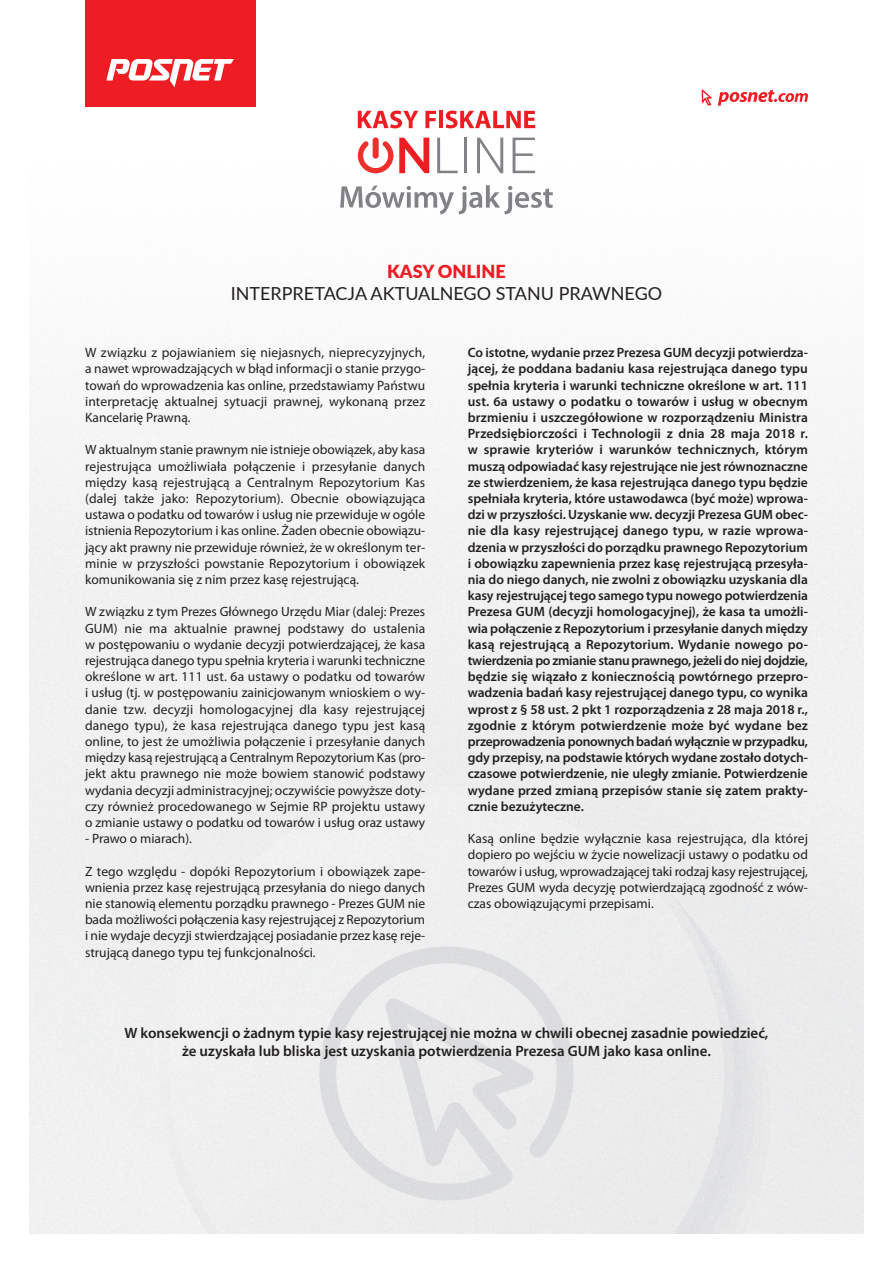
<style>
.page{position:relative;width:893px;height:1263px;background:#fff}
.page>*{position:absolute;margin:0;border:0;box-sizing:border-box;transform-origin:0 0}
.t1{font:18px "Lato";color:#231f20}
.t2{font:900 18px "Lato";color:#ee1d23}
.t3{font:600 15px/18px "Myriad Pro";color:#231f20;text-align:center}
.t4{font:13.5px/16.2px "Myriad Pro";color:#231f20;text-align:justify}
.t5{font:600 13.5px/16.2px "Myriad Pro";letter-spacing:.005em;color:#231f20;text-align:justify}
</style>
<div class="page">
<img style="left:30px;top:30px;width:833px;height:1203px">
<svg style="left:358px;top:111px;width:60px;height:17px"></svg>
<svg style="left:425px;top:111px;width:11px;height:17px"></svg>
<hr style="left:439px;top:111px;width:4px;height:17px;background:#ee1d23">
<svg style="left:446px;top:111px;width:89px;height:17px"></svg>
<svg style="left:340px;top:185px;width:213px;height:30px"></svg>
<svg style="left:437px;top:138px;width:21px;height:35px"></svg>
<hr style="left:464px;top:138px;width:3px;height:35px;background:#808285">
<svg style="left:477px;top:138px;width:26px;height:35px"></svg>
<svg style="left:513px;top:138px;width:22px;height:35px"></svg>
<svg style="left:399px;top:138px;width:30px;height:35px"></svg>
<div style="left:373px;top:137px;width:6px;height:22px;background:#ee302d;border-radius:3px"></div>
<svg style="left:358px;top:141px;width:35px;height:32px"></svg>
<div style="left:85px;top:0;width:170px;height:106px;background:#ee1d23"></div>
<svg style="left:106px;top:59px;width:128px;height:28px"></svg>
<svg style="left:718px;top:90px;width:90px;height:16px"></svg>
<svg style="left:702px;top:90px;width:10px;height:15px"></svg>
<h1 class="t2" style="left:387px;top:260px;width:120px">KASY ONLINE</h1>
<h1 class="t1" style="left:231px;top:282px;width:433px">INTERPRETACJA AKTUALNEGO STANU PRAWNEGO</h1>
<p class="t4" style="left:85px;top:345px;width:342px">W związku z pojawianiem się niejasnych, nieprecyzyjnych, a nawet wprowadzających w błąd informacji o stanie przygo&shy;towań do wprowadzenia kas online, przedstawiamy Państwu interpretację aktualnej sytuacji prawnej, wykonaną przez Kancelarię Prawną.</p>
<p class="t4" style="left:85px;top:443px;width:342px">W aktualnym stanie prawnym nie istnieje obowiązek, aby kasa rejestrująca umożliwiała połączenie i przesyłanie danych między kasą rejestrującą a Centralnym Repozytorium Kas (dalej także jako: Repozytorium). Obecnie obowiązująca ustawa o podatku od towarów i usług nie przewiduje w ogóle istnienia Repozytorium i kas online. Żaden obecnie obowiązu&shy;jący akt prawny nie przewiduje również, że w określonym ter&shy;minie w przyszłości powstanie Repozytorium i obowiązek komunikowania się z nim przez kasę rejestrującą.</p>
<p class="t4" style="left:85px;top:605px;width:342px">W związku z tym Prezes Głównego Urzędu Miar (dalej: Prezes GUM) nie ma aktualnie prawnej podstawy do ustalenia w postępowaniu o wydanie decyzji potwierdzającej, że kasa rejestrująca danego typu spełnia kryteria i warunki techniczne określone w art. 111 ust. 6a ustawy o podatku od towarów i usług (tj. w postępowaniu zainicjowanym wnioskiem o wy&shy;danie tzw. decyzji homologacyjnej dla kasy rejestrującej danego typu), że kasa rejestrująca danego typu jest kasą online, to jest że umożliwia połączenie i przesyłanie danych między kasą rejestrującą a Centralnym Repozytorium Kas (pro&shy;jekt aktu prawnego nie może bowiem stanowić podstawy wydania decyzji administracyjnej; oczywiście powyższe doty&shy;czy również procedowanego w Sejmie RP projektu ustawy o zmianie ustawy o podatku od towarów i usług oraz ustawy</p>
<p class="t4" style="left:85px;top:831px;width:109px">- Prawo o miarach).</p>
<p class="t4" style="left:85px;top:864px;width:342px">Z tego względu - dopóki Repozytorium i obowiązek zape&shy;wnienia przez kasę rejestrującą przesyłania do niego danych nie stanowią elementu porządku prawnego - Prezes GUM nie bada możliwości połączenia kasy rejestrującej z Repozytorium i nie wydaje decyzji stwierdzającej posiadanie przez kasę reje&shy;strującą danego typu tej funkcjonalności.</p>
<p class="t5" style="left:468px;top:345px;width:342px">Co istotne, wydanie przez Prezesa GUM decyzji potwierdza&shy;jącej, że poddana badaniu kasa rejestrująca danego typu spełnia kryteria i warunki techniczne określone w art. 111 ust. 6a ustawy o podatku o towarów i usług w obecnym brzmieniu i uszczegółowione w rozporządzeniu Ministra Przedsiębiorczości i Technologii z dnia 28 maja 2018 r. w sprawie kryteriów i warunków technicznych, którym muszą odpowiadać kasy rejestrujące nie jest równoznaczne ze stwierdzeniem, że kasa rejestrująca danego typu będzie spełniała kryteria, które ustawodawca (być może) wprowa&shy;dzi w przyszłości. Uzyskanie ww. decyzji Prezesa GUM obec&shy;nie dla kasy rejestrującej danego typu, w razie wprowa&shy;dzenia w przyszłości do porządku prawnego Repozytorium i obowiązku zapewnienia przez kasę rejestrującą przesyła&shy;nia do niego danych, nie zwolni z obowiązku uzyskania dla kasy rejestrującej tego samego typu nowego potwierdzenia Prezesa GUM (decyzji homologacyjnej), że kasa ta umożli&shy;wia połączenie z Repozytorium i przesyłanie danych między kasą rejestrującą a Repozytorium. Wydanie nowego po&shy;twierdzenia po zmianie stanu prawnego, jeżeli do niej dojdzie, będzie się wiązało z koniecznością powtórnego przepro&shy;wadzenia badań kasy rejestrującej danego typu, co wynika wprost z § 58 ust. 2 pkt 1 rozporządzenia z 28 maja 2018 r., zgodnie z którym potwierdzenie może być wydane bez przeprowadzenia ponownych badań wyłącznie w przypadku, gdy przepisy, na podstawie których wydane zostało dotych&shy;czasowe potwierdzenie, nie uległy zmianie. Potwierdzenie wydane przed zmianą przepisów stanie się zatem prakty&shy;cznie bezużyteczne.</p>
<p class="t4" style="left:468px;top:831px;width:342px">Kasą online będzie wyłącznie kasa rejestrująca, dla której dopiero po wejściu w życie nowelizacji ustawy o podatku od towarów i usług, wprowadzającej taki rodzaj kasy rejestrującej, Prezes GUM wyda decyzję potwierdzającą zgodność z wów&shy;czas obowiązującymi przepisami.</p>
<p class="t3" style="left:124px;top:1025px;width:645px">W konsekwencji o żadnym typie kasy rejestrującej nie można w chwili obecnej zasadnie powiedzieć, że uzyskała lub bliska jest uzyskania potwierdzenia Prezesa GUM jako kasa online.</p>
</div>
